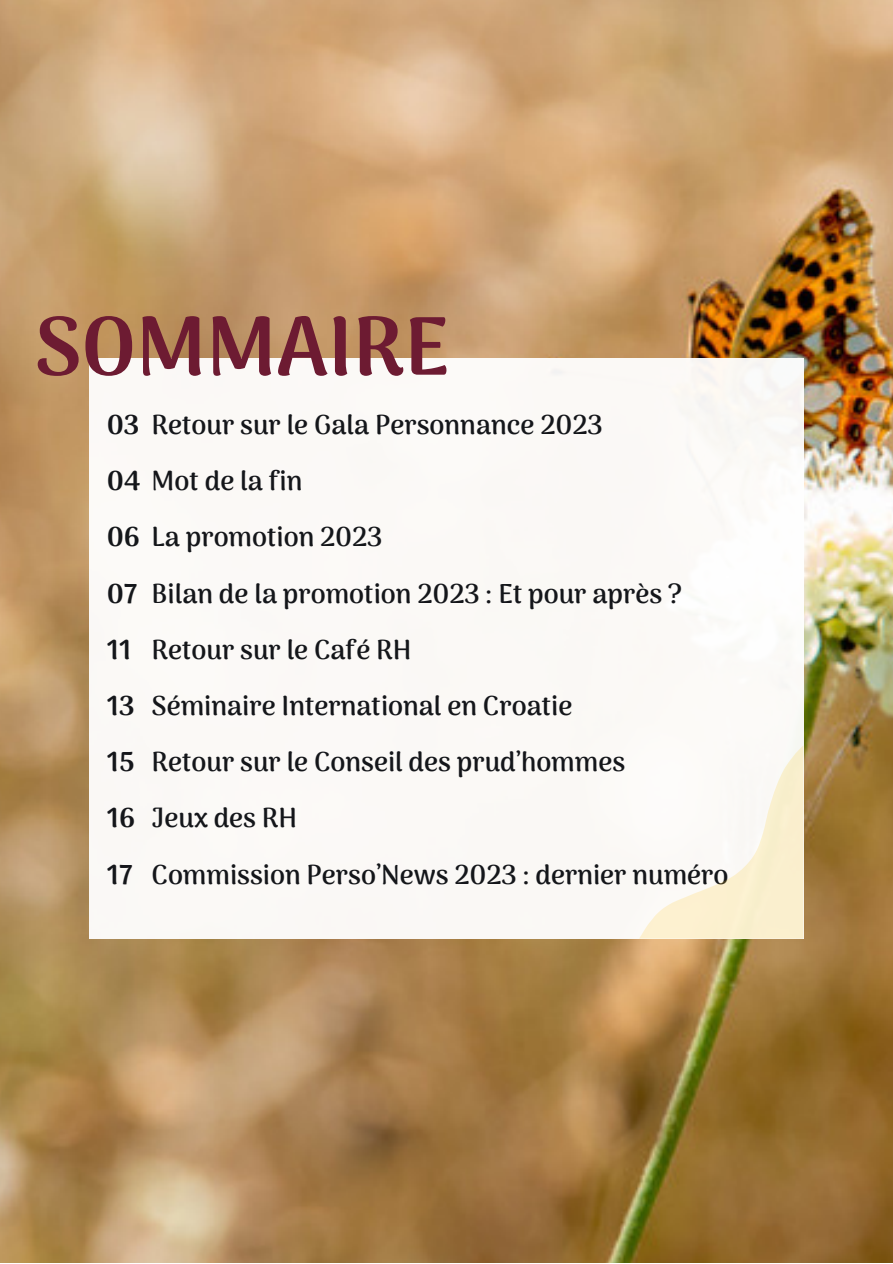
<style>
.page{position:relative;width:893px;height:1264px;background:#fff}
.page>*{position:absolute;margin:0;border:0;box-sizing:border-box;transform-origin:0 0}
.t1{font:900 82.5px "Arima Madurai";color:#6d1b32}
.t2{font:700 27px "Arima Madurai";color:#14161a}
.t3{font:900 27px "Arima Madurai";color:#14161a}
.s1{font-weight:900}
</style>
<div class="page">
<img style="left:0;top:0;width:892px;height:1262px">
<div style="left:89px;top:359px;width:714px;height:579px;background:#fbf9f6"></div>
<svg style="left:640px;top:746px;width:163px;height:192px"></svg>
<p class="t1" style="left:35px;top:298px;width:416px">SOMMAIRE</p>
<p class="t2" style="left:152px;top:409px;width:452px">Retour sur le Gala Personnance 2023</p>
<p class="t2" style="left:107px;top:465px;width:197px"><span class="s1">04</span> Mot de la fin</p>
<p class="t2" style="left:107px;top:521px;width:277px"><span class="s1">06</span> La promotion 2023</p>
<p class="t2" style="left:152px;top:577px;width:531px">Bilan de la promotion 2023 : Et pour après ?</p>
<p class="t2" style="left:152px;top:633px;width:261px">Retour sur le Café RH</p>
<p class="t2" style="left:152px;top:690px;width:422px">Séminaire International en Croatie</p>
<p class="t2" style="left:152px;top:746px;width:475px">Retour sur le Conseil des prud’hommes</p>
<p class="t2" style="left:152px;top:802px;width:147px">Jeux des RH</p>
<p class="t2" style="left:152px;top:858px;width:578px">Commission Perso’News 2023 : dernier numéro</p>
<p class="t3" style="left:107px;top:409px;width:34px">03</p>
<p class="t3" style="left:107px;top:577px;width:33px">07</p>
<p class="t3" style="left:107px;top:633px;width:26px">11</p>
<p class="t3" style="left:107px;top:690px;width:29px">13</p>
<p class="t3" style="left:107px;top:746px;width:29px">15</p>
<p class="t3" style="left:107px;top:802px;width:30px">16</p>
<p class="t3" style="left:107px;top:858px;width:28px">17</p>
</div>
